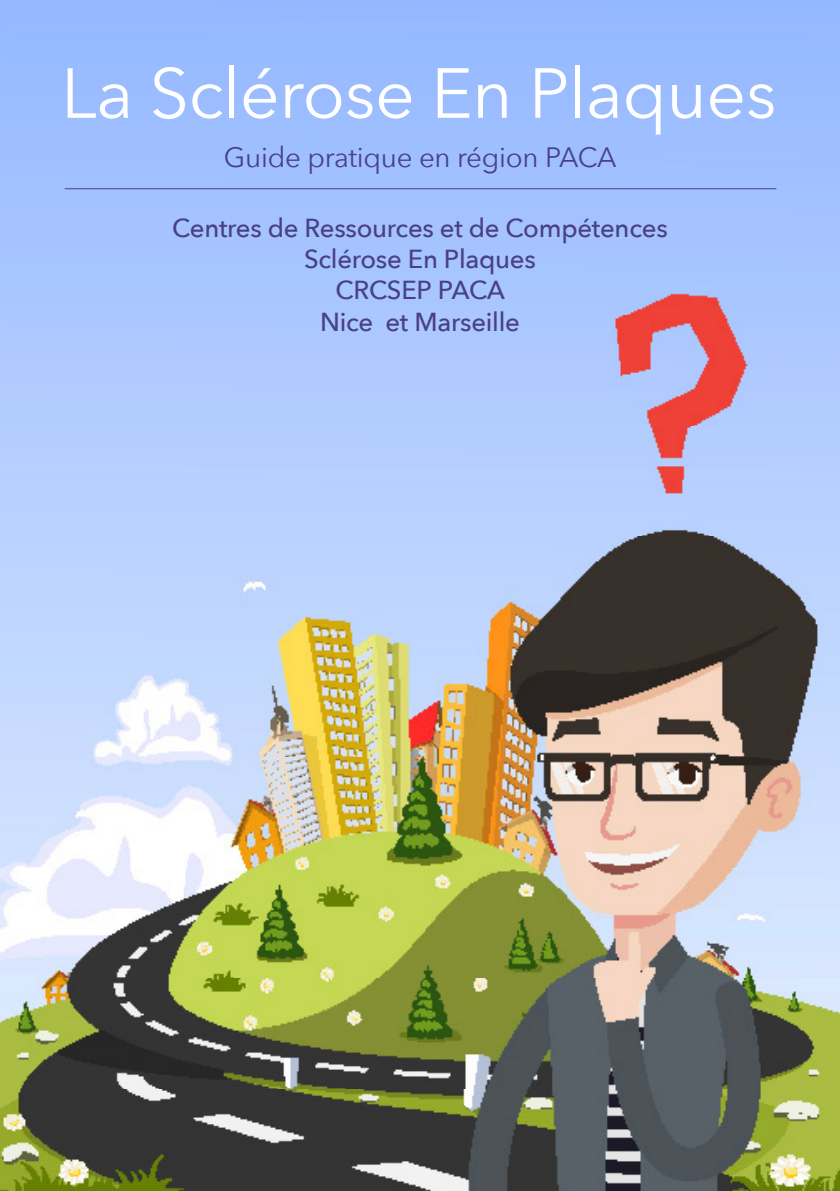
<style>
.page{position:relative;width:840px;height:1191px;background:#fff}
.page>*{position:absolute;margin:0;border:0;box-sizing:border-box;transform-origin:0 0}
.t1{font:70px "Avenir Next";letter-spacing:-.01em;color:#fff}
.t2{font:28px "Avenir Next";letter-spacing:-.01em;color:#4a4088}
.t3{font:500 26px/31.2px "Avenir Next";letter-spacing:-.01em;color:#4a4088;text-align:center}
</style>
<div class="page">
<img style="left:0;top:0;width:839px;height:1191px">
<hr style="left:65px;top:188px;width:711px;height:1px;background:#4a4088">
<p class="t1" style="left:61px;top:34px;width:716px">La Sclérose En Plaques</p>
<p class="t2" style="left:224px;top:133px;width:394px">Guide pratique en région PACA</p>
<p class="t3" style="left:172px;top:211px;width:497px">Centres de Ressources et de Compétences<br>Sclérose En Plaques</p>
<p class="t3" style="left:335px;top:274px;width:171px">CRCSEP PACA</p>
<p class="t3" style="left:320px;top:305px;width:201px">Nice et Marseille</p>
</div>
